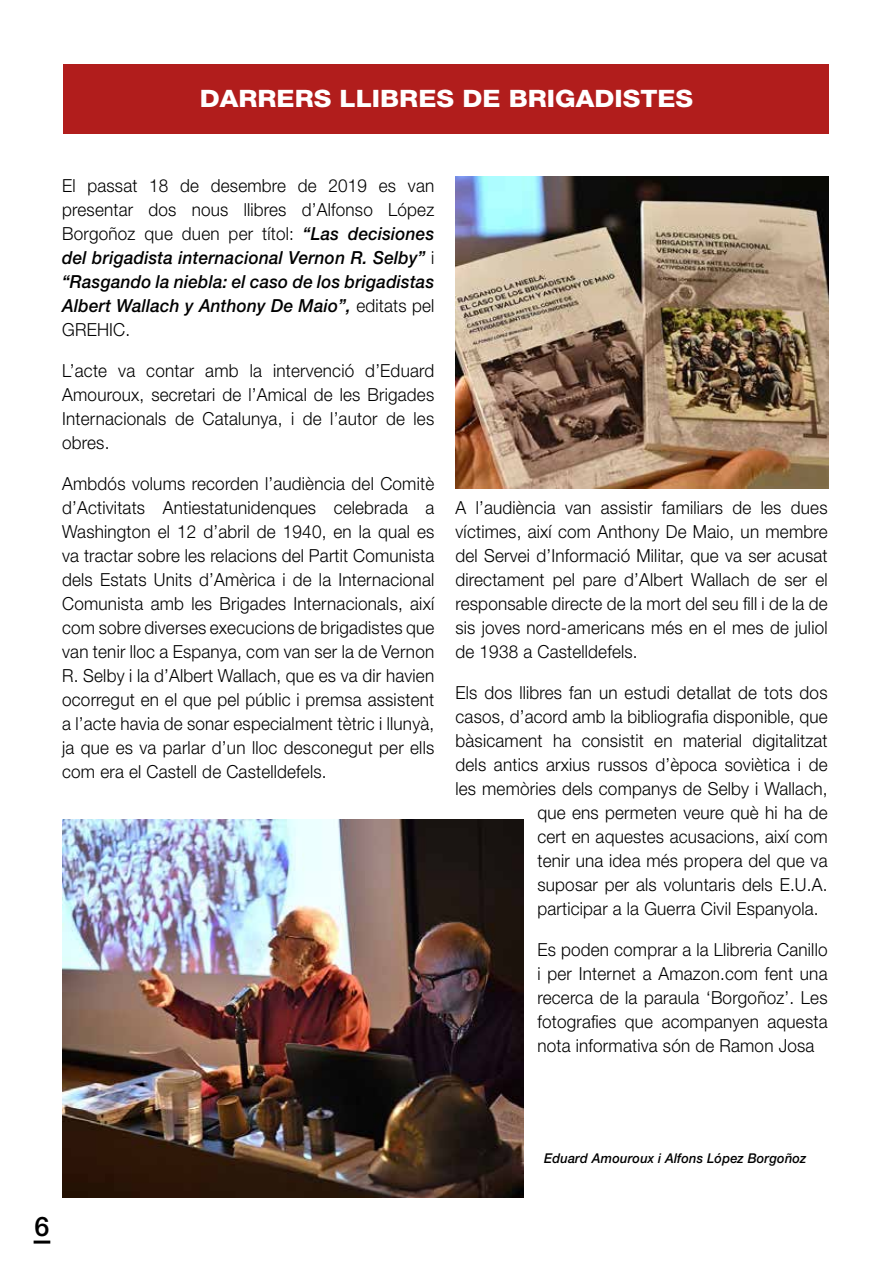
<style>
.page{position:relative;width:893px;height:1263px;background:#fff}
.page>*{position:absolute;margin:0;border:0;box-sizing:border-box;transform-origin:0 0}
.t1{font:500 27px "Helvetica Neue";color:#000}
.t2{font:800 24px "Helvetica Neue";color:#fff;scale:1.1 1}
.t3{font:300 18px/24px "Helvetica Neue";letter-spacing:.01em;color:#000;text-align:justify;scale:.95 1}
.t4{font:italic 500 18px/24px "Helvetica Neue";letter-spacing:.01em;color:#000;text-align:justify;scale:.95 1}
.t5{font:italic 500 13.5px "Helvetica Neue";letter-spacing:.01em;color:#000;scale:.95 1}
.s1{font-weight:300;font-style:normal}
</style>
<div class="page">
<hr style="left:34px;top:1240px;width:16px;height:3px;background:#000">
<div style="left:63px;top:64px;width:766px;height:70px;background:#b11d1c"></div>
<img style="left:455px;top:176px;width:374px;height:312px">
<img style="left:62px;top:819px;width:462px;height:379px">
<h2 class="t2" style="left:200px;top:84px;width:450px">DARRERS LLIBRES DE BRIGADISTES</h2>
<p class="t4" style="left:62px;top:173px;width:393px"><span class="s1">El passat 18 de desembre de 2019 es van presentar dos nous llibres d’Alfonso López Borgoñoz que duen per títol:</span> “Las decisiones del brigadista internacional Vernon R. Selby” <span class="s1">i </span>“Rasgando la niebla: el caso de los brigadistas Albert Wallach y Anthony De Maio”, <span class="s1">editats pel GREHIC.</span></p>
<p class="t3" style="left:62px;top:358px;width:393px">L’acte va contar amb la intervenció d’Eduard Amouroux, secretari de l’Amical de les Brigades Internacionals de Catalunya, i de l’autor de les obres.</p>
<p class="t3" style="left:62px;top:471px;width:393px">Ambdós volums recorden l’audiència del Comitè d’Activitats Antiestatunidenques celebrada a Washington el 12 d’abril de 1940, en la qual es va tractar sobre les relacions del Partit Comunista dels Estats Units d’Amèrica i de la Internacional Comunista amb les Brigades Internacionals, així com sobre diverses execucions de brigadistes que van tenir lloc a Espanya, com van ser la de Vernon R. Selby i la d’Albert Wallach, que es va dir havien ocorregut en el que pel públic i premsa assistent a l’acte havia de sonar especialment tètric i llunyà, ja que es va parlar d’un lloc desconegut per ells com era el Castell de Castelldefels.</p>
<p class="t3" style="left:455px;top:496px;width:393px">A l’audiència van assistir familiars de les dues víctimes, així com Anthony De Maio, un membre del Servei d’Informació Militar, que va ser acusat directament pel pare d’Albert Wallach de ser el responsable directe de la mort del seu fill i de la de sis joves nord-americans més en el mes de juliol de 1938 a Castelldefels.</p>
<p class="t3" style="left:455px;top:681px;width:393px">Els dos llibres fan un estudi detallat de tots dos</p>
<p class="t3" style="left:455px;top:705px;width:393px">casos, d’acord amb la bibliografia disponible, que</p>
<p class="t3" style="left:455px;top:729px;width:393px">bàsicament ha consistit en material digitalitzat</p>
<p class="t3" style="left:455px;top:752px;width:393px">dels antics arxius russos d’època soviètica i de</p>
<p class="t3" style="left:455px;top:776px;width:393px">les memòries dels companys de Selby i Wallach,</p>
<p class="t3" style="left:537px;top:800px;width:307px">que ens permeten veure què hi ha de</p>
<p class="t3" style="left:537px;top:824px;width:307px">cert en aquestes acusacions, així com</p>
<p class="t3" style="left:537px;top:848px;width:307px">tenir una idea més propera del que va</p>
<p class="t3" style="left:537px;top:872px;width:307px">suposar per als voluntaris dels E.U.A.</p>
<p class="t3" style="left:537px;top:896px;width:297px">participar a la Guerra Civil Espanyola.</p>
<p class="t3" style="left:537px;top:937px;width:307px">Es poden comprar a la Llibreria Canillo i per Internet a Amazon.com fent una recerca de la paraula ‘Borgoñoz’. Les fotografies que acompanyen aquesta nota informativa són de Ramon Josa</p>
<h1 class="t1" style="left:34px;top:1210px;width:17px">6</h1>
<p class="t5" style="left:544px;top:1150px;width:277px">Eduard Amouroux i Alfons López Borgoñoz</p>
</div>
